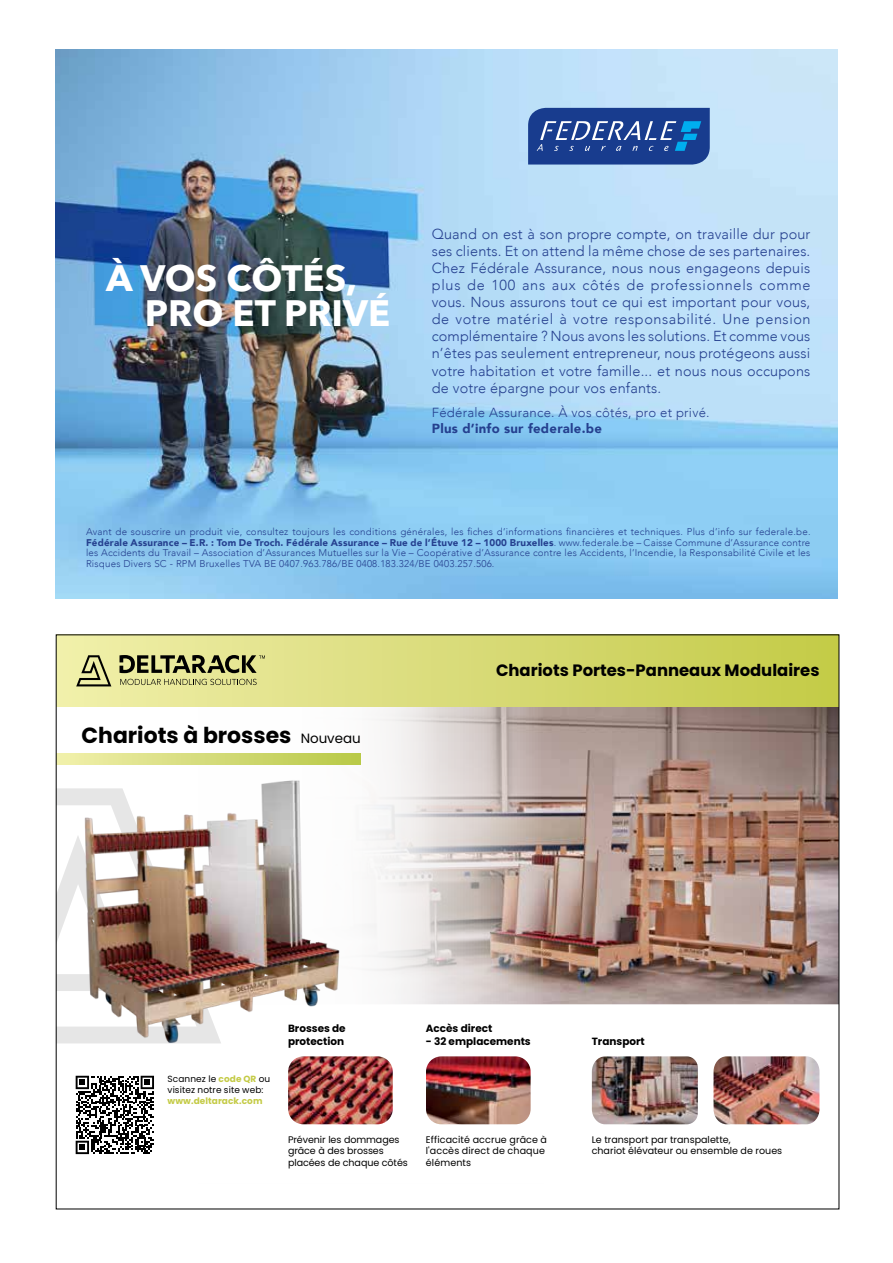
<style>
.page{position:relative;width:893px;height:1263px;background:#fff}
.page>*{position:absolute;margin:0;border:0;box-sizing:border-box;transform-origin:0 0}
.t1{font:700 36.45px/35.2px "Avenir Next LT Pro";color:#fff}
.t2{font:700 21.9px "Poppins";color:#000}
.t3{font:700 16.35px "Poppins";color:#000}
.t4{font:300 14.4px/17.1px "Avenir";letter-spacing:.01em;color:#25408f;text-align:justify}
.t5{font:300 13.2px "Avenir";letter-spacing:.02em;color:#25408f}
.t6{font:900 13.2px "Avenir";letter-spacing:.02em;color:#25408f}
.t7{font:700 10.5px/12.6px "Poppins";color:#000}
.t8{font:300 9.75px/10.5px "Avenir";letter-spacing:.02em;color:#25408f;text-align:justify}
.t9{font:9.6px/11.4px "Poppins";color:#000}
.t10{font:9px/10.8px "Poppins";letter-spacing:.01em;color:#000}
.t11{font:700 9px "Poppins";letter-spacing:.01em;color:#c4cb46}
.s1{font-weight:900}
.s2{font-weight:400;font-size:13.5px}
.s3{font-weight:700;color:#c4cb46}
</style>
<div class="page">
<img style="left:55px;top:50px;width:783px;height:548px">
<svg style="left:528px;top:108px;width:182px;height:57px;background:#2c529c"></svg>
<img style="left:818px;top:706px;width:19px;height:298px">
<img style="left:58px;top:706px;width:760px;height:298px">
<svg style="left:75px;top:1004px;width:762px;height:151px"></svg>
<img style="left:288px;top:1095px;width:105px;height:29px">
<div style="left:56px;top:635px;width:783px;height:71px;background:linear-gradient(to right,#f1efab,#c3ca48)"></div>
<svg style="left:120px;top:679px;width:137px;height:6px"></svg>
<svg style="left:76px;top:655px;width:35px;height:31px"></svg>
<svg style="left:119px;top:655px;width:146px;height:18px;background:#818154"></svg>
<img style="left:426px;top:1056px;width:105px;height:68px">
<img style="left:592px;top:1056px;width:106px;height:68px">
<img style="left:713px;top:1056px;width:106px;height:68px">
<svg style="left:76px;top:1095px;width:78px;height:59px"></svg>
<img style="left:58px;top:742px;width:432px;height:353px">
<h1 class="t1" style="left:145px;top:260px;width:247px;text-indent:-39px">À VOS CÔTÉS,<br>PRO ET PRIVÉ</h1>
<p class="t4" style="left:432px;top:225px;width:380px">Quand on est à son propre compte, on travaille dur pour ses clients. Et on attend la même chose de ses partenaires.<br>Chez Fédérale Assurance, nous nous engageons depuis plus de 100 ans aux côtés de professionnels comme vous. Nous assurons tout ce qui est important pour vous, de votre matériel à votre responsabilité. Une pension complémentaire ? Nous avons les solutions. Et comme vous n’êtes pas seulement entrepreneur, nous protégeons aussi votre habitation et votre famille... et nous nous occupons de votre épargne pour vos enfants.</p>
<h3 class="t5" style="left:432px;top:405px;width:279px">Fédérale Assurance. À vos côtés, pro et privé.</h3>
<h3 class="t6" style="left:432px;top:417px;width:172px">Plus d’info sur federale.be</h3>
<p class="t8" style="left:86px;top:526px;width:726px">Avant de souscrire un produit vie, consultez toujours les conditions générales, les fiches d’informations financières et techniques. Plus d’info sur federale.be.<br><span class="s1">Fédérale Assurance – E.R. : Tom De Troch. Fédérale Assurance – Rue de l’Étuve 12 – 1000 Bruxelles</span>. www.federale.be – Caisse Commune d’Assurance contre les Accidents du Travail – Association d’Assurances Mutuelles sur la Vie – Coopérative d’Assurance contre les Accidents, l’Incendie, la Responsabilité Civile et les Risques Divers SC - RPM Bruxelles TVA BE 0407.963.786/BE 0408.183.324/BE 0403.257.506.</p>
<h2 class="t2" style="left:82px;top:723px;width:281px">Chariots à brosses <span class="s2">Nouveau</span></h2>
<h3 class="t3" style="left:496px;top:661px;width:325px">Chariots Portes-Panneaux Modulaires</h3>
<p class="t10" style="left:168px;top:1074px;width:104px">Scannez le <span class="s3">code QR</span> ou visitez notre site web:</p>
<p class="t11" style="left:168px;top:1095px;width:96px">www.deltarack.com</p>
<p class="t7" style="left:288px;top:1022px;width:59px">Brosses de protection</p>
<p class="t7" style="left:426px;top:1022px;width:68px">Accès direct</p>
<p class="t7" style="left:426px;top:1035px;width:106px">- 32 emplacements</p>
<p class="t9" style="left:288px;top:1134px;width:121px">Prévenir les dommages grâce à des brosses placées de chaque côtés</p>
<p class="t9" style="left:426px;top:1134px;width:123px">Efficacité accrue grâce à l'accès direct de chaque éléments</p>
<p class="t7" style="left:592px;top:1035px;width:55px">Transport</p>
<p class="t9" style="left:592px;top:1134px;width:192px">Le transport par transpalette,<br>chariot élévateur ou ensemble de roues</p>
</div>
